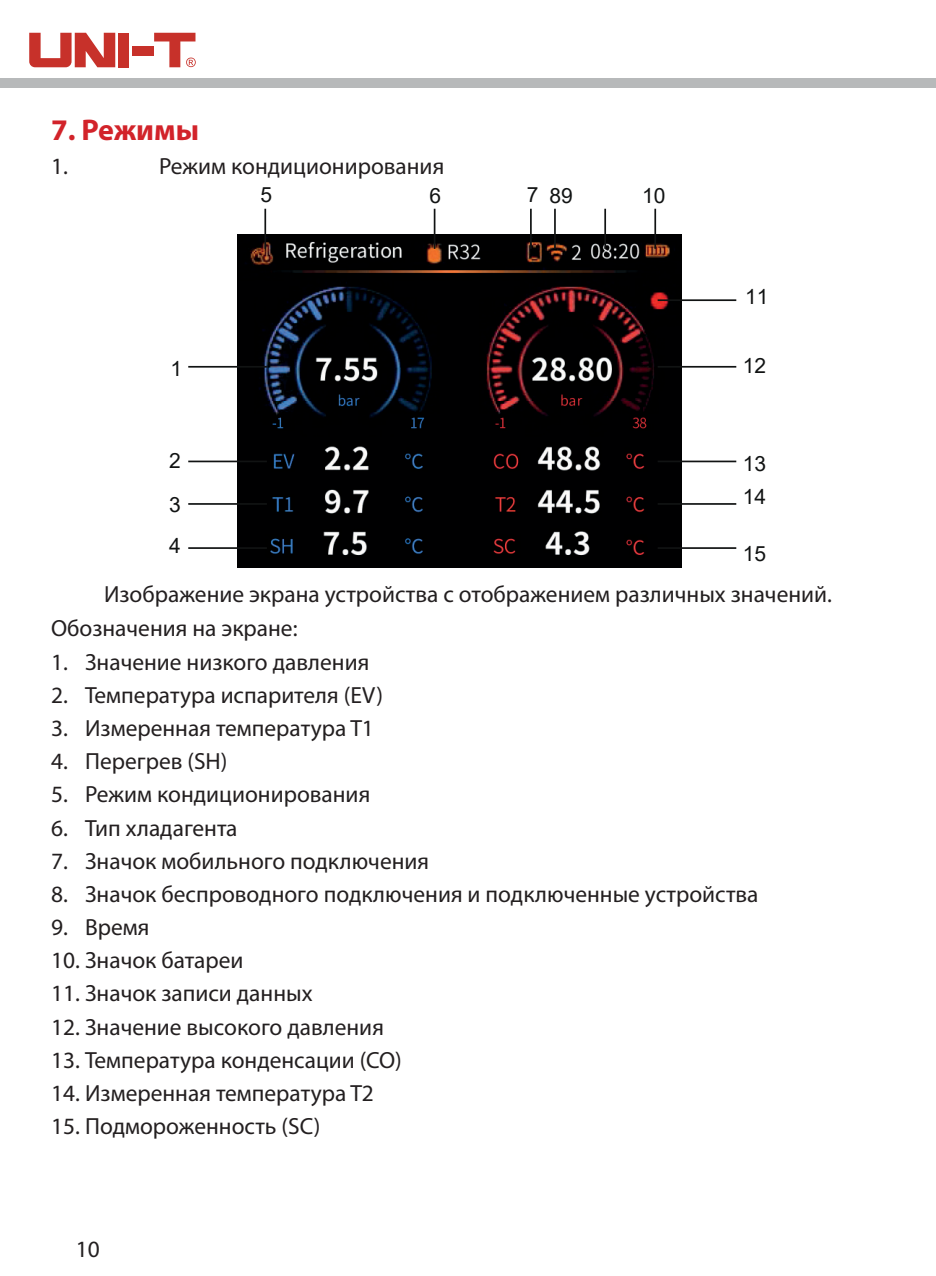
<style>
.page{position:relative;width:936px;height:1276px;background:#fff}
.page>*{position:absolute;margin:0;border:0;box-sizing:border-box;transform-origin:0 0}
.Заголовок{font:700 30px "Myriad Pro";color:#d2232a}
.Список{font:23.4px "Myriad Pro";color:#231f20}
.Стиль_абзаца_1{font:23.4px "Myriad Pro";color:#231f20}
.t1{font:21px/44.4px "Arial";color:#111313}
</style>
<div class="page">
<div style="left:0;top:78px;width:935px;height:9px;background:#b7b9ba"></div>
<svg style="left:154px;top:33px;width:42px;height:34px"></svg>
<div style="left:118px;top:33px;width:11px;height:34px;background:#c7312a"></div>
<div style="left:133px;top:46px;width:21px;height:10px;background:#c7312a"></div>
<svg style="left:29px;top:33px;width:86px;height:34px"></svg>
<img style="left:237px;top:235px;width:444px;height:333px">
<hr style="left:264px;top:209px;width:2px;height:40px;background:#111313">
<hr style="left:433px;top:209px;width:2px;height:40px;background:#111313">
<hr style="left:530px;top:209px;width:1px;height:40px;background:#111313">
<hr style="left:554px;top:209px;width:1px;height:40px;background:#111313">
<hr style="left:654px;top:209px;width:2px;height:40px;background:#111313">
<hr style="left:188px;top:460px;width:79px;height:2px;background:#111313">
<hr style="left:188px;top:503px;width:79px;height:2px;background:#111313">
<hr style="left:188px;top:547px;width:79px;height:2px;background:#111313">
<hr style="left:188px;top:366px;width:79px;height:2px;background:#111313">
<hr style="left:657px;top:460px;width:79px;height:2px;background:#111313">
<hr style="left:657px;top:503px;width:79px;height:2px;background:#111313">
<hr style="left:657px;top:547px;width:79px;height:2px;background:#111313">
<hr style="left:657px;top:366px;width:79px;height:2px;background:#111313">
<hr style="left:657px;top:299px;width:79px;height:2px;background:#111313">
<hr style="left:604px;top:209px;width:2px;height:40px;background:#111313">
<p class="Заголовок" style="left:51px;top:111px;width:149px">7. Режимы</p>
<p class="Стиль_абзаца_1" style="left:51px;top:152px;width:18px">1.</p>
<p class="Стиль_абзаца_1" style="left:159px;top:152px;width:287px">Режим кондиционирования</p>
<p class="t1" style="left:171px;top:346px;width:13px">1</p>
<p class="t1" style="left:260px;top:173px;width:13px">5</p>
<p class="t1" style="left:429px;top:173px;width:13px">6</p>
<p class="t1" style="left:527px;top:173px;width:47px">7 89</p>
<p class="t1" style="left:642px;top:173px;width:25px">10</p>
<p class="t1" style="left:745px;top:274px;width:25px">11</p>
<p class="t1" style="left:743px;top:343px;width:25px">12</p>
<p class="t1" style="left:169px;top:438px;width:13px">2<br>3</p>
<p class="t1" style="left:169px;top:523px;width:13px">4</p>
<p class="t1" style="left:742px;top:446px;width:25px;line-height:33.3px">13<br>14</p>
<p class="t1" style="left:742px;top:531px;width:25px">15</p>
<p class="Стиль_абзаца_1" style="left:104px;top:579px;width:729px">Изображение экрана устройства с отображением различных значений.</p>
<p class="Стиль_абзаца_1" style="left:51px;top:613px;width:248px">Обозначения на экране:</p>
<p class="Список" style="left:51px;top:647px;width:320px">1. Значение низкого давления</p>
<p class="Список" style="left:51px;top:680px;width:333px">2. Температура испарителя (EV)</p>
<p class="Список" style="left:51px;top:714px;width:324px">3. Измеренная температура T1</p>
<p class="Список" style="left:51px;top:747px;width:178px">4. Перегрев (SH)</p>
<p class="Список" style="left:51px;top:780px;width:321px">5. Режим кондиционирования</p>
<p class="Список" style="left:51px;top:813px;width:188px">6. Тип хладагента</p>
<p class="Список" style="left:51px;top:846px;width:379px">7. Значок мобильного подключения</p>
<p class="Список" style="left:51px;top:879px;width:709px">8. Значок беспроводного подключения и подключенные устройства</p>
<p class="Список" style="left:51px;top:913px;width:100px">9. Время</p>
<p class="Список" style="left:51px;top:946px;width:194px">10. Значок батареи</p>
<p class="Список" style="left:51px;top:979px;width:263px">11. Значок записи данных</p>
<p class="Список" style="left:51px;top:1012px;width:334px">12. Значение высокого давления</p>
<p class="Список" style="left:51px;top:1045px;width:352px">13. Температура конденсации (CO)</p>
<p class="Список" style="left:51px;top:1078px;width:324px">14. Измеренная температура T2</p>
<p class="Список" style="left:51px;top:1111px;width:271px">15. Подмороженность (SC)</p>
<p class="Стиль_абзаца_1" style="left:76px;top:1234px;width:26px">10</p>
</div>
